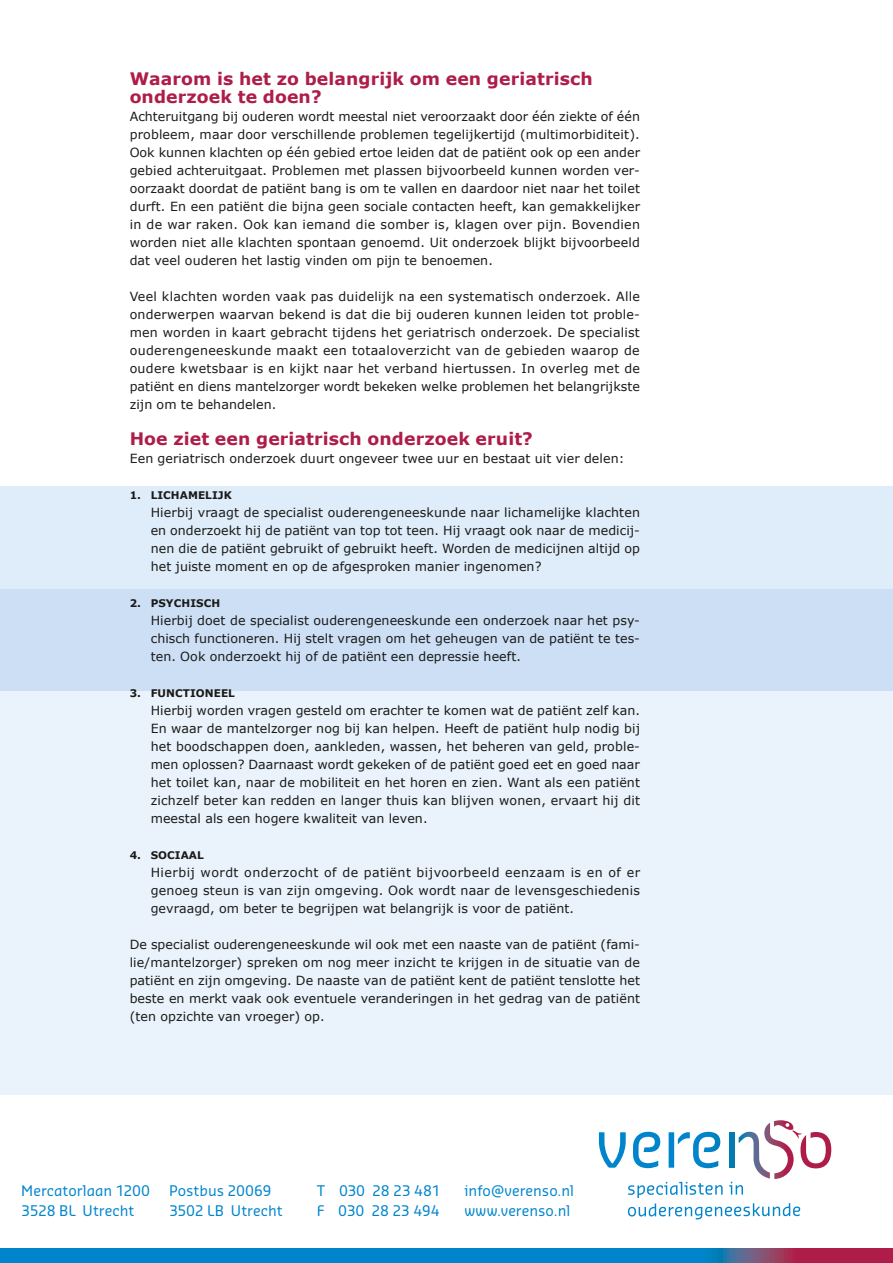
<style>
.page{position:relative;width:893px;height:1263px;background:#fff}
.page>*{position:absolute;margin:0;border:0;box-sizing:border-box;transform-origin:0 0}
.t1{font:700 17.25px/18px "Verdana";letter-spacing:.005em;color:#ae1d49}
.t2{font:14.25px/20.7px "Sansa";color:#0085cd}
.t3{font:14.25px/20.7px "Sansa";letter-spacing:-.025em;color:#0085cd}
.t4{font:12.6px/18px "Verdana";letter-spacing:.005em;color:#1a1a18;text-align:justify}
.t5{font:700 10.5px "Verdana";letter-spacing:.005em;color:#1a1a18}
</style>
<div class="page">
<div style="left:0;top:487px;width:893px;height:608px;background:#eaf2fb"></div>
<div style="left:0;top:487px;width:893px;height:204px;background:linear-gradient(to right,#d5e5f7,#d5e5f7)"></div>
<svg style="left:0;top:1248px;width:893px;height:15px;background:#1c75b7"></svg>
<svg style="left:599px;top:1120px;width:232px;height:99px"></svg>
<h1 class="t1" style="left:130px;top:69px;width:464px">Waarom is het zo belangrijk om een geriatrisch onderzoek te doen?</h1>
<p class="t4" style="left:130px;top:107px;width:512px">Achteruitgang bij ouderen wordt meestal niet veroorzaakt door één ziekte of één probleem, maar door verschillende problemen tegelijkertijd (multimorbiditeit).<br>Ook kunnen klachten op één gebied ertoe leiden dat de patiënt ook op een ander gebied achteruitgaat. Problemen met plassen bijvoorbeeld kunnen worden ver&shy;oorzaakt doordat de patiënt bang is om te vallen en daardoor niet naar het toilet durft. En een patiënt die bijna geen sociale contacten heeft, kan gemakkelijker in de war raken. Ook kan iemand die somber is, klagen over pijn. Bovendien worden niet alle klachten spontaan genoemd. Uit onderzoek blijkt bijvoorbeeld dat veel ouderen het lastig vinden om pijn te benoemen.</p>
<p class="t4" style="left:130px;top:287px;width:512px">Veel klachten worden vaak pas duidelijk na een systematisch onderzoek. Alle onderwerpen waarvan bekend is dat die bij ouderen kunnen leiden tot proble&shy;men worden in kaart gebracht tijdens het geriatrisch onderzoek. De specialist ouderengeneeskunde maakt een totaaloverzicht van de gebieden waarop de oudere kwetsbaar is en kijkt naar het verband hiertussen. In overleg met de patiënt en diens mantelzorger wordt bekeken welke problemen het belangrijkste zijn om te behandelen.</p>
<h1 class="t1" style="left:130px;top:429px;width:405px">Hoe ziet een geriatrisch onderzoek eruit?</h1>
<p class="t4" style="left:130px;top:449px;width:496px">Een geriatrisch onderzoek duurt ongeveer twee uur en bestaat uit vier delen:</p>
<p class="t5" style="left:130px;top:488px;width:104px">1. LICHAMELIJK</p>
<p class="t4" style="left:151px;top:503px;width:491px">Hierbij vraagt de specialist ouderengeneeskunde naar lichamelijke klachten en onderzoekt hij de patiënt van top tot teen. Hij vraagt ook naar de medicij&shy;nen die de patiënt gebruikt of gebruikt heeft. Worden de medicijnen altijd op het juiste moment en op de afgesproken manier ingenomen?</p>
<p class="t5" style="left:130px;top:596px;width:92px">2. PSYCHISCH</p>
<p class="t4" style="left:151px;top:611px;width:491px">Hierbij doet de specialist ouderengeneeskunde een onderzoek naar het psy&shy;chisch functioneren. Hij stelt vragen om het geheugen van de patiënt te tes&shy;ten. Ook onderzoekt hij of de patiënt een depressie heeft.</p>
<p class="t5" style="left:130px;top:686px;width:107px">3. FUNCTIONEEL</p>
<p class="t4" style="left:151px;top:701px;width:491px">Hierbij worden vragen gesteld om erachter te komen wat de patiënt zelf kan.<br>En waar de mantelzorger nog bij kan helpen. Heeft de patiënt hulp nodig bij het boodschappen doen, aankleden, wassen, het beheren van geld, proble&shy;men oplossen? Daarnaast wordt gekeken of de patiënt goed eet en goed naar het toilet kan, naar de mobiliteit en het horen en zien. Want als een patiënt zichzelf beter kan redden en langer thuis kan blijven wonen, ervaart hij dit meestal als een hogere kwaliteit van leven.</p>
<p class="t5" style="left:130px;top:848px;width:76px">4. SOCIAAL</p>
<p class="t4" style="left:151px;top:863px;width:491px">Hierbij wordt onderzocht of de patiënt bijvoorbeeld eenzaam is en of er genoeg steun is van zijn omgeving. Ook wordt naar de levensgeschiedenis gevraagd, om beter te begrijpen wat belangrijk is voor de patiënt.</p>
<p class="t4" style="left:130px;top:935px;width:512px">De specialist ouderengeneeskunde wil ook met een naaste van de patiënt (fami&shy;lie/mantelzorger) spreken om nog meer inzicht te krijgen in de situatie van de patiënt en zijn omgeving. De naaste van de patiënt kent de patiënt tenslotte het beste en merkt vaak ook eventuele veranderingen in het gedrag van de patiënt (ten opzichte van vroeger) op.</p>
<p class="t2" style="left:21px;top:1179px;width:130px">Mercatorlaan 1200<br>3528 BL Utrecht</p>
<p class="t2" style="left:169px;top:1179px;width:115px">Postbus 20069<br>3502 LB Utrecht</p>
<p class="t3" style="left:317px;top:1179px;width:125px">T 030 28 23 481<br>F 030 28 23 494</p>
<p class="t2" style="left:465px;top:1179px;width:111px">info@verenso.nl www.verenso.nl</p>
</div>
